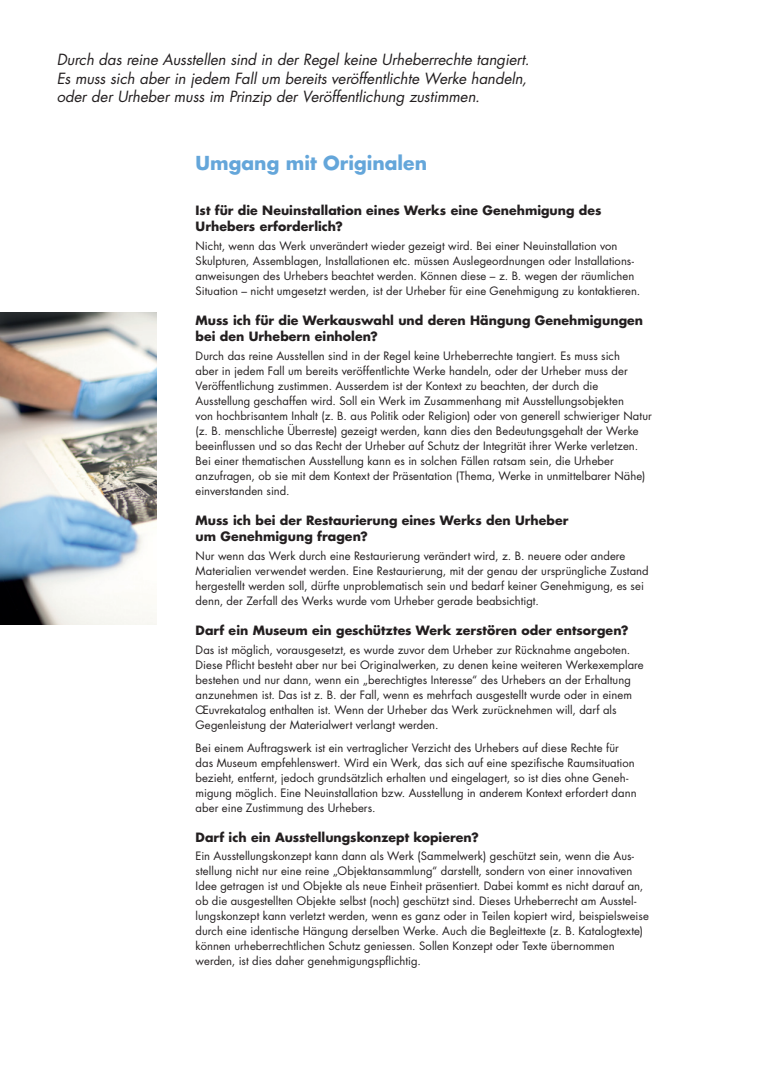
<style>
.page{position:relative;width:780px;height:1092px;background:#fff}
.page>*{position:absolute;margin:0;border:0;box-sizing:border-box;transform-origin:0 0}
.t1{font:700 18.75px "Futura Std";color:#64a6da}
.t2{font:italic 15px/18.8px "Futura";letter-spacing:-.005em;color:#231f20}
.t3{font:700 12.5px/16.2px "Futura Std";color:#231f20}
.t4{font:11.25px/15px "Futura";letter-spacing:.005em;color:#231f20}
</style>
<div class="page">
<img style="left:0;top:312px;width:156px;height:312px">
<h2 class="t2" style="left:57px;top:50px;width:474px">Durch das reine Ausstellen sind in der Regel keine Urheberrechte tangiert.<br>Es muss sich aber in jedem Fall um bereits veröffentlichte Werke handeln, oder der Urheber muss im Prinzip der Veröffentlichung zustimmen.</h2>
<h1 class="t1" style="left:196px;top:150px;width:233px">Umgang mit Originalen</h1>
<p class="t3" style="left:196px;top:202px;width:407px">Ist für die Neuinstallation eines Werks eine Genehmigung des<br>Urhebers erforderlich?</p>
<p class="t4" style="left:196px;top:238px;width:446px">Nicht, wenn das Werk unverändert wieder gezeigt wird. Bei einer Neuinstallation von Skulpturen, Assemblagen, Installationen etc. müssen Auslegeordnungen oder Installations&shy;anweisungen des Urhebers beachtet werden. Können diese – z. B. wegen der räumlichen Situation – nicht umgesetzt werden, ist der Urheber für eine Genehmigung zu kontaktieren.</p>
<p class="t3" style="left:196px;top:312px;width:449px">Muss ich für die Werkauswahl und deren Hängung Genehmigungen bei den Urhebern einholen?</p>
<p class="t4" style="left:196px;top:348px;width:458px">Durch das reine Ausstellen sind in der Regel keine Urheberrechte tangiert. Es muss sich<br>aber in jedem Fall um bereits veröffentlichte Werke handeln, oder der Urheber muss der Veröffentlichung zustimmen. Ausserdem ist der Kontext zu beachten, der durch die Ausstellung geschaffen wird. Soll ein Werk im Zusammenhang mit Ausstellungsobjekten<br>von hochbrisantem Inhalt (z. B. aus Politik oder Religion) oder von generell schwieriger Natur (z. B. menschliche Überreste) gezeigt werden, kann dies den Bedeutungsgehalt der Werke beeinflussen und so das Recht der Urheber auf Schutz der Integrität ihrer Werke verletzen.<br>Bei einer thematischen Ausstellung kann es in solchen Fällen ratsam sein, die Urheber anzufragen, ob sie mit dem Kontext der Präsentation (Thema, Werke in unmittelbarer Nähe) einverstanden sind.</p>
<p class="t3" style="left:196px;top:512px;width:374px">Muss ich bei der Restaurierung eines Werks den Urheber um Genehmigung fragen?</p>
<p class="t4" style="left:196px;top:548px;width:454px">Nur wenn das Werk durch eine Restaurierung verändert wird, z. B. neuere oder andere Materialien verwendet werden. Eine Restaurierung, mit der genau der ursprüngliche Zustand hergestellt werden soll, dürfte unproblematisch sein und bedarf keiner Genehmigung, es sei denn, der Zerfall des Werks wurde vom Urheber gerade beabsichtigt.</p>
<p class="t3" style="left:196px;top:622px;width:434px">Darf ein Museum ein geschütztes Werk zerstören oder entsorgen?</p>
<p class="t4" style="left:196px;top:642px;width:449px">Das ist möglich, vorausgesetzt, es wurde zuvor dem Urheber zur Rücknahme angeboten.<br>Diese Pflicht besteht aber nur bei Originalwerken, zu denen keine weiteren Werkexemplare bestehen und nur dann, wenn ein „berechtigtes Interesse“ des Urhebers an der Erhaltung anzunehmen ist. Das ist z. B. der Fall, wenn es mehrfach ausgestellt wurde oder in einem Œuvrekatalog enthalten ist. Wenn der Urheber das Werk zurücknehmen will, darf als Gegenleistung der Materialwert verlangt werden.</p>
<p class="t4" style="left:196px;top:739px;width:442px">Bei einem Auftragswerk ist ein vertraglicher Verzicht des Urhebers auf diese Rechte für das Museum empfehlenswert. Wird ein Werk, das sich auf eine spezifische Raumsituation bezieht, entfernt, jedoch grundsätzlich erhalten und eingelagert, so ist dies ohne Geneh&shy;migung möglich. Eine Neuinstallation bzw. Ausstellung in anderem Kontext erfordert dann aber eine Zustimmung des Urhebers.</p>
<p class="t3" style="left:196px;top:828px;width:284px">Darf ich ein Ausstellungskonzept kopieren?</p>
<p class="t4" style="left:196px;top:848px;width:454px">Ein Ausstellungskonzept kann dann als Werk (Sammelwerk) geschützt sein, wenn die Aus&shy;stellung nicht nur eine reine „Objektansammlung“ darstellt, sondern von einer innovativen Idee getragen ist und Objekte als neue Einheit präsentiert. Dabei kommt es nicht darauf an, ob die ausgestellten Objekte selbst (noch) geschützt sind. Dieses Urheberrecht am Ausstel&shy;lungskonzept kann verletzt werden, wenn es ganz oder in Teilen kopiert wird, beispielsweise durch eine identische Hängung derselben Werke. Auch die Begleittexte (z. B. Katalogtexte) können urheberrechtlichen Schutz geniessen. Sollen Konzept oder Texte übernommen werden, ist dies daher genehmigungspflichtig.</p>
</div>
